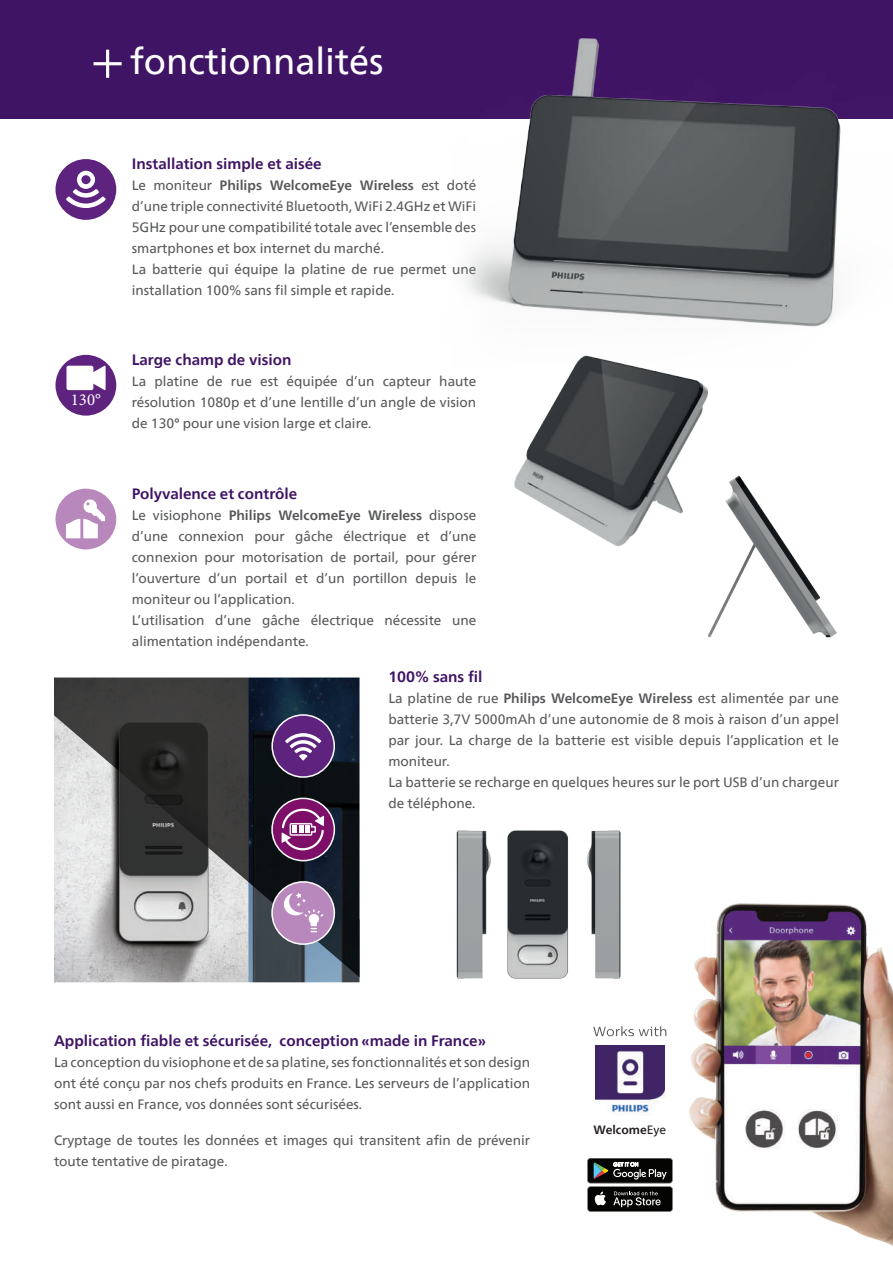
<style>
.page{position:relative;width:893px;height:1263px;background:#fff}
.page>*{position:absolute;margin:0;border:0;box-sizing:border-box;transform-origin:0 0}
.t1{font:36px "Neue Frutiger World";color:#fff}
.t2{font:16.8px "Minion Pro";color:#fff}
.t3{font:700 15px "Neue Frutiger World";color:#3f1464}
.t4{font:13.5px/21px "Neue Frutiger World";color:#57585a}
.t5{font:700 12px "Neue Frutiger World";color:#231f20}
.s1{font-weight:700}
.s2{font-weight:400}
</style>
<div class="page">
<div style="left:0;top:0;width:893px;height:118px;background:#3f1464"></div>
<svg style="left:94px;top:50px;width:28px;height:28px"></svg>
<img style="left:54px;top:677px;width:305px;height:300px">
<div style="left:272px;top:882px;width:62px;height:62px;background:#b887bc;border-radius:50%"></div>
<div style="left:271px;top:881px;width:64px;height:64px;border:2px solid #fff;border-radius:50%"></div>
<svg style="left:284px;top:893px;width:39px;height:39px"></svg>
<div style="left:55px;top:354px;width:62px;height:62px;background:#5d237f;border-radius:50%"></div>
<div style="left:54px;top:353px;width:64px;height:64px;border:2px solid #fff;border-radius:50%"></div>
<div style="left:67px;top:366px;width:26px;height:24px;background:#fff;border-radius:2px"></div>
<svg style="left:84px;top:365px;width:22px;height:25px"></svg>
<div style="left:55px;top:488px;width:62px;height:62px;background:#b887bc;border-radius:50%"></div>
<div style="left:54px;top:487px;width:64px;height:64px;border:2px solid #fff;border-radius:50%"></div>
<svg style="left:66px;top:499px;width:39px;height:39px"></svg>
<div style="left:272px;top:798px;width:62px;height:63px;background:#7e0f69;border-radius:50%"></div>
<div style="left:271px;top:798px;width:64px;height:63px;border:2px solid #fff;border-radius:50%"></div>
<svg style="left:281px;top:809px;width:43px;height:41px"></svg>
<div style="left:272px;top:715px;width:62px;height:62px;background:#5d237f;border-radius:50%"></div>
<div style="left:271px;top:714px;width:64px;height:64px;border:2px solid #fff;border-radius:50%"></div>
<svg style="left:285px;top:733px;width:36px;height:27px"></svg>
<div style="left:55px;top:158px;width:62px;height:63px;background:#5d237f;border-radius:50%"></div>
<div style="left:54px;top:158px;width:64px;height:63px;border:2px solid #fff;border-radius:50%"></div>
<svg style="left:66px;top:171px;width:40px;height:37px"></svg>
<img style="left:707px;top:475px;width:130px;height:163px">
<img style="left:405px;top:38px;width:488px;height:289px">
<img style="left:514px;top:355px;width:216px;height:195px">
<img style="left:507px;top:830px;width:61px;height:149px">
<img style="left:587px;top:830px;width:34px;height:149px">
<img style="left:456px;top:830px;width:35px;height:149px">
<svg style="left:593px;top:1026px;width:73px;height:10px"></svg>
<img style="left:595px;top:1046px;width:69px;height:69px">
<svg style="left:587px;top:1158px;width:86px;height:54px;background:#3c3d3b"></svg>
<img style="left:689px;top:903px;width:204px;height:343px">
<h1 class="t1" style="left:130px;top:33px;width:255px">fonctionnalités</h1>
<p class="t2" style="left:71px;top:388px;width:31px">130°</p>
<p class="t3" style="left:132px;top:151px;width:191px">Installation simple et aisée</p>
<p class="t4" style="left:132px;top:175px;width:346px">Le moniteur <span class="s1">Philips WelcomeEye Wireless</span> est doté d’une triple connectivité Bluetooth, WiFi 2.4GHz et WiFi 5GHz pour une compatibilité totale avec l’ensemble des smartphones et box internet du marché.<br>La batterie qui équipe la platine de rue permet une installation 100% sans fil simple et rapide.</p>
<p class="t3" style="left:132px;top:346px;width:161px">Large champ de vision</p>
<p class="t4" style="left:132px;top:371px;width:346px;text-align:justify">La platine de rue est équipée d’un capteur haute résolution 1080p et d’une lentille d’un angle de vision de 130° pour une vision large et claire.</p>
<p class="t3" style="left:132px;top:480px;width:167px">Polyvalence et contrôle</p>
<p class="t4" style="left:132px;top:505px;width:346px">Le visiophone <span class="s1">Philips WelcomeEye Wireless</span> dispose d’une connexion pour gâche électrique et d’une connexion pour motorisation de portail, pour gérer l’ouverture d’un portail et d’un portillon depuis le moniteur ou l’application.<br>L’utilisation d’une gâche électrique nécessite une alimentation indépendante.</p>
<p class="t3" style="left:388px;top:663px;width:96px">100% sans fil</p>
<p class="t4" style="left:388px;top:688px;width:452px">La platine de rue <span class="s1">Philips WelcomeEye Wireless</span> est alimentée par une batterie 3,7V 5000mAh d’une autonomie de 8 mois à raison d’un appel par jour. La charge de la batterie est visible depuis l’application et le moniteur.<br>La batterie se recharge en quelques heures sur le port USB d’un chargeur de téléphone.</p>
<p class="t3" style="left:54px;top:1028px;width:433px">Application fiable et sécurisée, conception «made in France»</p>
<p class="t4" style="left:54px;top:1052px;width:478px;text-align:justify">La conception du visiophone et de sa platine, ses fonctionnalités et son design ont été conçu par nos chefs produits en France. Les serveurs de l’application sont aussi en France, vos données sont sécurisées.</p>
<p class="t4" style="left:54px;top:1130px;width:478px">Cryptage de toutes les données et images qui transitent afin de prévenir toute tentative de piratage.</p>
<p class="t5" style="left:594px;top:1119px;width:74px">Welcome<span class="s2">Eye</span></p>
</div>
